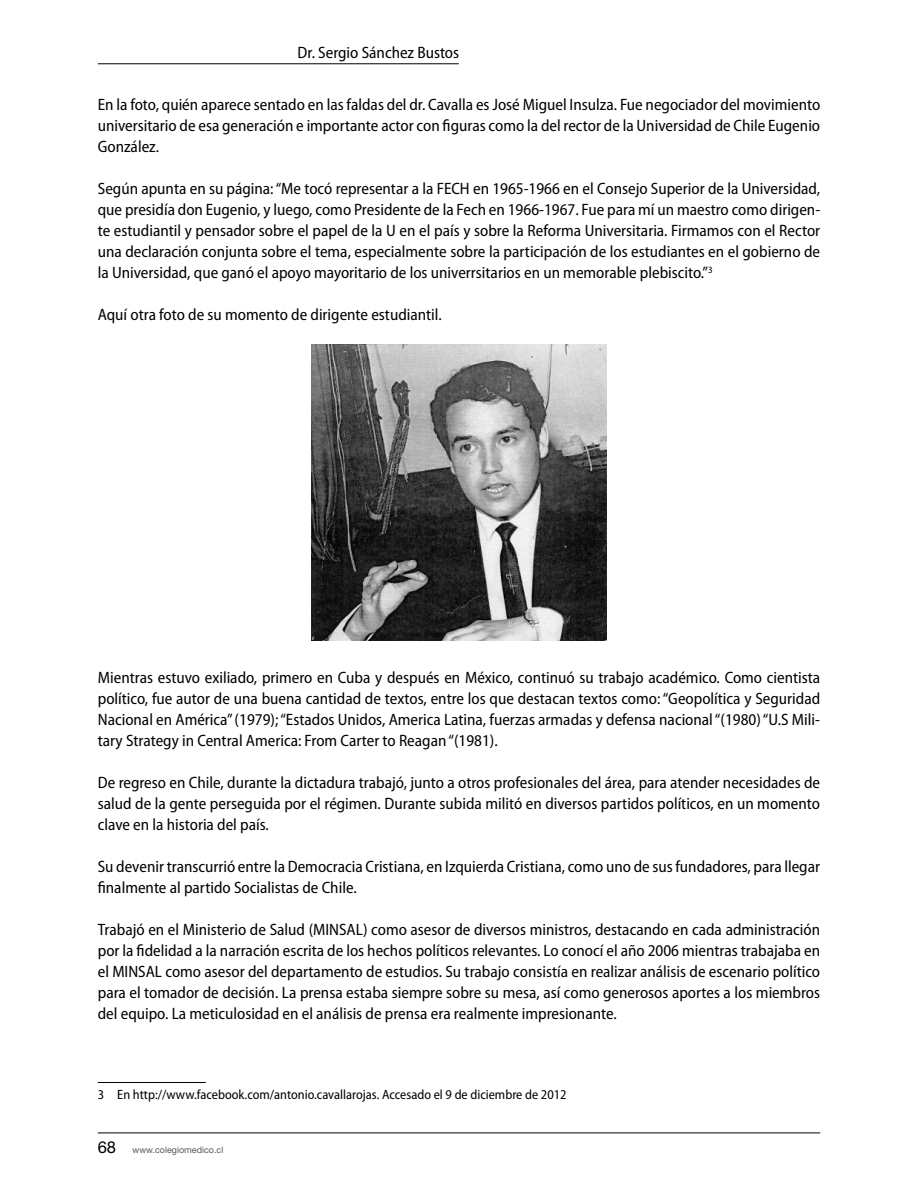
<style>
.page{position:relative;width:918px;height:1188px;background:#fff}
.page>*{position:absolute;margin:0;border:0;box-sizing:border-box;transform-origin:0 0}
.t1{font:semi-condensed 16.5px/21px "Myriad Pro";color:#000;text-align:justify}
.t2{font:semi-condensed 13.5px "Myriad Pro";color:#000}
.t3{font:9px "Helvetica Neue LT Std";color:#58585a}
.s1{font-size:16.5px;color:#000}
</style>
<div class="page">
<hr style="left:98px;top:63px;width:361px;height:1px;background:#000">
<hr style="left:98px;top:1133px;width:722px;height:1px;background:#000">
<img style="left:312px;top:344px;width:294px;height:297px">
<hr style="left:98px;top:1082px;width:108px;height:1px;background:#000">
<p class="t1" style="left:298px;top:42px;width:163px">Dr. Sergio Sánchez Bustos</p>
<p class="t1" style="left:98px;top:94px;width:724px">En la foto, quién aparece sentado en las faldas del dr. Cavalla es José Miguel Insulza. Fue negociador del movimiento universitario de esa generación e importante actor con figuras como la del rector de la Universidad de Chile Eugenio González.</p>
<p class="t1" style="left:98px;top:178px;width:724px">Según apunta en su página: “Me tocó representar a la FECH en 1965-1966 en el Consejo Superior de la Universidad, que presidía don Eugenio, y luego, como Presidente de la Fech en 1966-1967. Fue para mí un maestro como dirigen&shy;te estudiantil y pensador sobre el papel de la U en el país y sobre la Reforma Universitaria. Firmamos con el Rector una declaración conjunta sobre el tema, especialmente sobre la participación de los estudiantes en el gobierno de la Universidad, que ganó el apoyo mayoritario de los univerrsitarios en un memorable plebiscito.”<sup>3</sup></p>
<p class="t1" style="left:98px;top:304px;width:345px">Aquí otra foto de su momento de dirigente estudiantil.</p>
<p class="t1" style="left:98px;top:666px;width:724px">Mientras estuvo exiliado, primero en Cuba y después en México, continuó su trabajo académico. Como cientista político, fue autor de una buena cantidad de textos, entre los que destacan textos como: “Geopolítica y Seguridad Nacional en América” (1979); “Estados Unidos, America Latina, fuerzas armadas y defensa nacional “(1980) “U.S Mili&shy;tary Strategy in Central America: From Carter to Reagan “(1981).</p>
<p class="t1" style="left:98px;top:771px;width:724px">De regreso en Chile, durante la dictadura trabajó, junto a otros profesionales del área, para atender necesidades de salud de la gente perseguida por el régimen. Durante subida militó en diversos partidos políticos, en un momento clave en la historia del país.</p>
<p class="t1" style="left:98px;top:855px;width:724px">Su devenir transcurrió entre la Democracia Cristiana, en Izquierda Cristiana, como uno de sus fundadores, para llegar finalmente al partido Socialistas de Chile.</p>
<p class="t1" style="left:98px;top:918px;width:724px">Trabajó en el Ministerio de Salud (MINSAL) como asesor de diversos ministros, destacando en cada administración por la fidelidad a la narración escrita de los hechos políticos relevantes. Lo conocí el año 2006 mientras trabajaba en el MINSAL como asesor del departamento de estudios. Su trabajo consistía en realizar análisis de escenario político para el tomador de decisión. La prensa estaba siempre sobre su mesa, así como generosos aportes a los miembros del equipo. La meticulosidad en el análisis de prensa era realmente impresionante.</p>
<p class="t2" style="left:98px;top:1086px;width:470px">3 En http://www.facebook.com/antonio.cavallarojas. Accesado el 9 de diciembre de 2012</p>
<p class="t3" style="left:98px;top:1145px;width:127px"><span class="s1">68</span> www.colegiomedico.cl</p>
</div>
